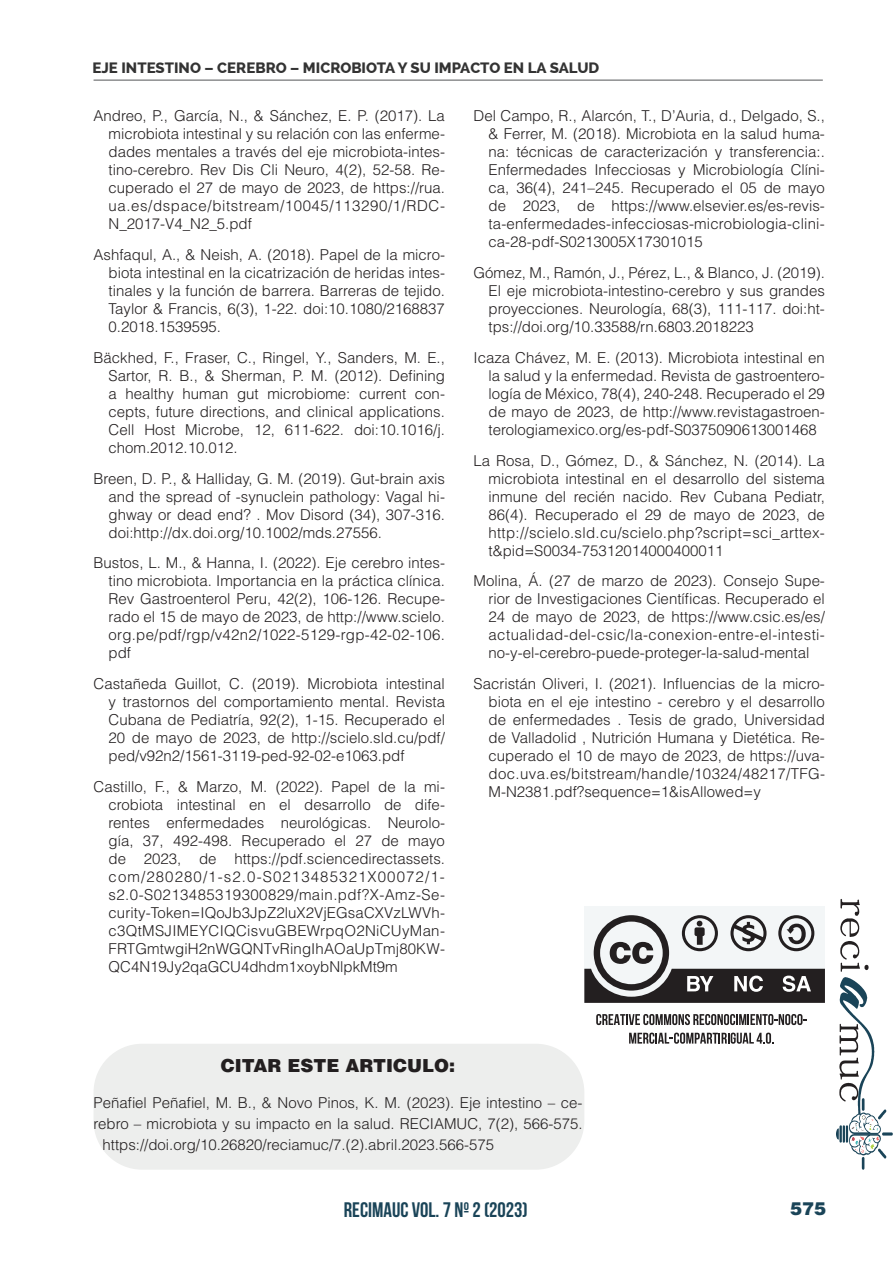
<style>
.page{position:relative;width:893px;height:1263px;background:#fff}
.page>*{position:absolute;margin:0;border:0;box-sizing:border-box;transform-origin:0 0}
.t1{font:700 21px "Bebas Neue";color:#1a4458}
.t2{font:900 18px "Helvetica LT Std";color:#231f20}
.t3{font:900 18px "Helvetica LT Std";color:#1a4458}
.t4{font:300 15px/18px "Helvetica LT Std";color:#231f20;text-align:justify}
.t5{font:800 15px "Raleway";color:#333}
</style>
<div class="page">
<hr style="left:94px;top:80px;width:729px;height:1px;background:#545557">
<svg style="left:836px;top:899px;width:57px;height:271px"></svg>
<div style="left:94px;top:1044px;width:490px;height:126px;background:#edeeed;border-radius:49px"></div>
<svg style="left:596px;top:1014px;width:211px;height:11px"></svg>
<svg style="left:629px;top:1032px;width:145px;height:12px"></svg>
<div style="left:584px;top:906px;width:241px;height:97px;background:#f3f6f7"></div>
<svg style="left:584px;top:915px;width:241px;height:88px"></svg>
<p class="t5" style="left:92px;top:59px;width:508px">EJE INTESTINO – CEREBRO – MICROBIOTA Y SU IMPACTO EN LA SALUD</p>
<p class="t4" style="left:109px;top:107px;width:338px;text-indent:-15px">Andreo, P., García, N., &amp; Sánchez, E. P. (2017). La microbiota intestinal y su relación con las enferme&shy;dades mentales a través del eje microbiota-intes&shy;tino-cerebro. Rev Dis Cli Neuro, 4(2), 52-58. Re&shy;cuperado el 27 de mayo de 2023, de https://rua. ua.es/dspace/bitstream/10045/113290/1/RDC-N_2017-V4_N2_5.pdf</p>
<p class="t4" style="left:109px;top:246px;width:338px;text-indent:-15px">Ashfaqul, A., &amp; Neish, A. (2018). Papel de la micro&shy;biota intestinal en la cicatrización de heridas intes&shy;tinales y la función de barrera. Barreras de tejido.<br>Taylor &amp; Francis, 6(3), 1-22. doi:10.1080/2168837<br>0.2018.1539595.</p>
<p class="t4" style="left:109px;top:348px;width:338px;text-indent:-15px">Bäckhed, F., Fraser, C., Ringel, Y., Sanders, M. E., Sartor, R. B., &amp; Sherman, P. M. (2012). Defining a healthy human gut microbiome: current con&shy;cepts, future directions, and clinical applications.<br>Cell Host Microbe, 12, 611-622. doi:10.1016/j. chom.2012.10.012.</p>
<p class="t4" style="left:109px;top:469px;width:338px;text-indent:-15px">Breen, D. P., &amp; Halliday, G. M. (2019). Gut-brain axis and the spread of -synuclein pathology: Vagal hi&shy;ghway or dead end? . Mov Disord (34), 307-316. doi:http://dx.doi.org/10.1002/mds.27556.</p>
<p class="t4" style="left:109px;top:554px;width:338px;text-indent:-15px">Bustos, L. M., &amp; Hanna, I. (2022). Eje cerebro intes&shy;tino microbiota. Importancia en la práctica clínica.<br>Rev Gastroenterol Peru, 42(2), 106-126. Recupe&shy;rado el 15 de mayo de 2023, de http://www.scielo. org.pe/pdf/rgp/v42n2/1022-5129-rgp-42-02-106. pdf</p>
<p class="t4" style="left:109px;top:675px;width:338px;text-indent:-15px">Castañeda Guillot, C. (2019). Microbiota intestinal y trastornos del comportamiento mental. Revista Cubana de Pediatría, 92(2), 1-15. Recuperado el 20 de mayo de 2023, de http://scielo.sld.cu/pdf/ ped/v92n2/1561-3119-ped-92-02-e1063.pdf</p>
<p class="t4" style="left:109px;top:777px;width:338px;text-indent:-15px">Castillo, F., &amp; Marzo, M. (2022). Papel de la mi&shy;crobiota intestinal en el desarrollo de dife&shy;rentes enfermedades neurológicas. Neurolo&shy;gía, 37, 492-498. Recuperado el 27 de mayo de 2023, de https://pdf.sciencedirectassets. com/280280/1-s2.0-S0213485321X00072/1- s2.0-S0213485319300829/main.pdf?X-Amz-Se&shy;curity-Token=IQoJb3JpZ2luX2VjEGsaCXVzLWVh&shy;c3QtMSJIMEYCIQCisvuGBEWrpqO2NiCUyMan-FRTGmtwgiH2nWGQNTvRingIhAOaUpTmj80KW-QC4N19Jy2qaGCU4dhdm1xoybNlpkMt9m</p>
<p class="t4" style="left:488px;top:107px;width:338px;text-indent:-15px">Del Campo, R., Alarcón, T., D’Auria, d., Delgado, S., &amp; Ferrer, M. (2018). Microbiota en la salud huma&shy;na: técnicas de caracterización y transferencia:.<br>Enfermedades Infecciosas y Microbiología Clíni&shy;ca, 36(4), 241–245. Recuperado el 05 de mayo de 2023, de https://www.elsevier.es/es-revis&shy;ta-enfermedades-infecciosas-microbiologia-clini&shy;ca-28-pdf-S0213005X17301015</p>
<p class="t4" style="left:488px;top:264px;width:338px;text-indent:-15px">Gómez, M., Ramón, J., Pérez, L., &amp; Blanco, J. (2019).<br>El eje microbiota-intestino-cerebro y sus grandes proyecciones. Neurología, 68(3), 111-117. doi:ht&shy;tps://doi.org/10.33588/rn.6803.2018223</p>
<p class="t4" style="left:488px;top:348px;width:338px;text-indent:-15px">Icaza Chávez, M. E. (2013). Microbiota intestinal en la salud y la enfermedad. Revista de gastroentero&shy;logía de México, 78(4), 240-248. Recuperado el 29 de mayo de 2023, de http://www.revistagastroen&shy;terologiamexico.org/es-pdf-S0375090613001468</p>
<p class="t4" style="left:488px;top:451px;width:338px;text-indent:-15px">La Rosa, D., Gómez, D., &amp; Sánchez, N. (2014). La microbiota intestinal en el desarrollo del sistema inmune del recién nacido. Rev Cubana Pediatr, 86(4). Recuperado el 29 de mayo de 2023, de http://scielo.sld.cu/scielo.php?script=sci_arttex&shy;t&amp;pid=S0034-75312014000400011</p>
<p class="t4" style="left:488px;top:572px;width:338px;text-indent:-15px">Molina, Á. (27 de marzo de 2023). Consejo Supe&shy;rior de Investigaciones Científicas. Recuperado el 24 de mayo de 2023, de https://www.csic.es/es/ actualidad-del-csic/la-conexion-entre-el-intesti&shy;no-y-el-cerebro-puede-proteger-la-salud-mental</p>
<p class="t4" style="left:488px;top:675px;width:338px;text-indent:-15px">Sacristán Oliveri, I. (2021). Influencias de la micro&shy;biota en el eje intestino - cerebro y el desarrollo de enfermedades . Tesis de grado, Universidad de Valladolid , Nutrición Humana y Dietética. Re&shy;cuperado el 10 de mayo de 2023, de https://uva&shy;doc.uva.es/bitstream/handle/10324/48217/TFG-M-N2381.pdf?sequence=1&amp;isAllowed=y</p>
<p class="t2" style="left:221px;top:1053px;width:236px">CITAR ESTE ARTICULO:</p>
<p class="t4" style="left:94px;top:1093px;width:491px">Peñafiel Peñafiel, M. B., &amp; Novo Pinos, K. M. (2023). Eje intestino – ce-</p>
<p class="t4" style="left:94px;top:1114px;width:491px">rebro – microbiota y su impacto en la salud. RECIAMUC, 7(2), 566-575.</p>
<p class="t4" style="left:103px;top:1135px;width:393px">https://doi.org/10.26820/reciamuc/7.(2).abril.2023.566-575</p>
<h1 class="t1" style="left:344px;top:1198px;width:185px">RECIMAUC VOL. 7 Nº 2 (2023)</h1>
<p class="t3" style="left:790px;top:1197px;width:38px">575</p>
</div>
